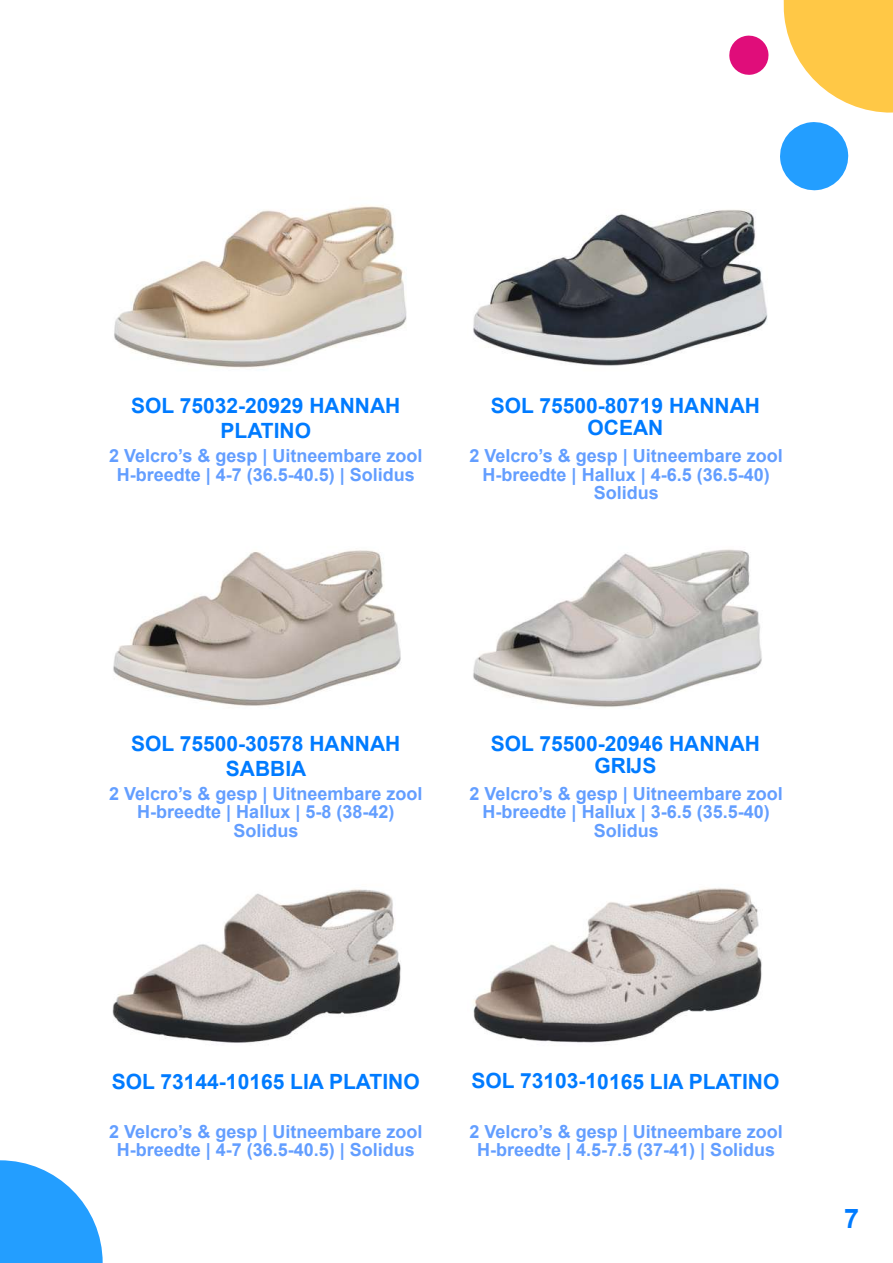
<style>
.page{position:relative;width:893px;height:1263px;background:#fff}
.page>*{position:absolute;margin:0;border:0;box-sizing:border-box;transform-origin:0 0}
.t1{font:700 27px "Arial";color:#007bff}
.t2{font:700 21px/24.9px "Arial";color:#007bff;text-align:center}
.t3{font:700 18px/18.6px "Arial";color:#639eff;text-align:center}
</style>
<div class="page">
<img style="left:114px;top:205px;width:293px;height:163px">
<img style="left:113px;top:550px;width:288px;height:156px">
<img style="left:112px;top:889px;width:289px;height:154px">
<img style="left:473px;top:210px;width:295px;height:156px">
<img style="left:473px;top:549px;width:289px;height:159px">
<img style="left:473px;top:888px;width:289px;height:155px">
<svg style="left:780px;top:0;width:113px;height:191px"></svg>
<svg style="left:729px;top:35px;width:40px;height:40px"></svg>
<svg style="left:0;top:1160px;width:103px;height:103px"></svg>
<p class="t2" style="left:131px;top:395px;width:271px">SOL 75032-20929 HANNAH<br>PLATINO</p>
<p class="t3" style="left:109px;top:448px;width:315px">2 Velcro’s &amp; gesp | Uitneembare zool<br>H-breedte | 4-7 (36.5-40.5) | Solidus</p>
<p class="t2" style="left:491px;top:397px;width:271px;line-height:21.8px">SOL 75500-80719 HANNAH<br>OCEAN</p>
<p class="t3" style="left:469px;top:448px;width:315px">2 Velcro’s &amp; gesp | Uitneembare zool<br>H-breedte | Hallux | 4-6.5 (36.5-40)<br>Solidus</p>
<p class="t2" style="left:131px;top:733px;width:271px">SOL 75500-30578 HANNAH<br>SABBIA</p>
<p class="t3" style="left:109px;top:786px;width:315px">2 Velcro’s &amp; gesp | Uitneembare zool<br>H-breedte | Hallux | 5-8 (38-42)<br>Solidus</p>
<p class="t2" style="left:491px;top:735px;width:271px;line-height:21.8px">SOL 75500-20946 HANNAH<br>GRĲS</p>
<p class="t3" style="left:469px;top:786px;width:315px">2 Velcro’s &amp; gesp | Uitneembare zool<br>H-breedte | Hallux | 3-6.5 (35.5-40)<br>Solidus</p>
<p class="t2" style="left:112px;top:1071px;width:309px">SOL 73144-10165 LIA PLATINO</p>
<p class="t3" style="left:109px;top:1123px;width:315px">2 Velcro’s &amp; gesp | Uitneembare zool<br>H-breedte | 4-7 (36.5-40.5) | Solidus</p>
<p class="t2" style="left:472px;top:1071px;width:309px">SOL 73103-10165 LIA PLATINO</p>
<p class="t3" style="left:469px;top:1123px;width:315px">2 Velcro’s &amp; gesp | Uitneembare zool<br>H-breedte | 4.5-7.5 (37-41) | Solidus</p>
<h1 class="t1" style="left:844px;top:1208px;width:17px">7</h1>
</div>
